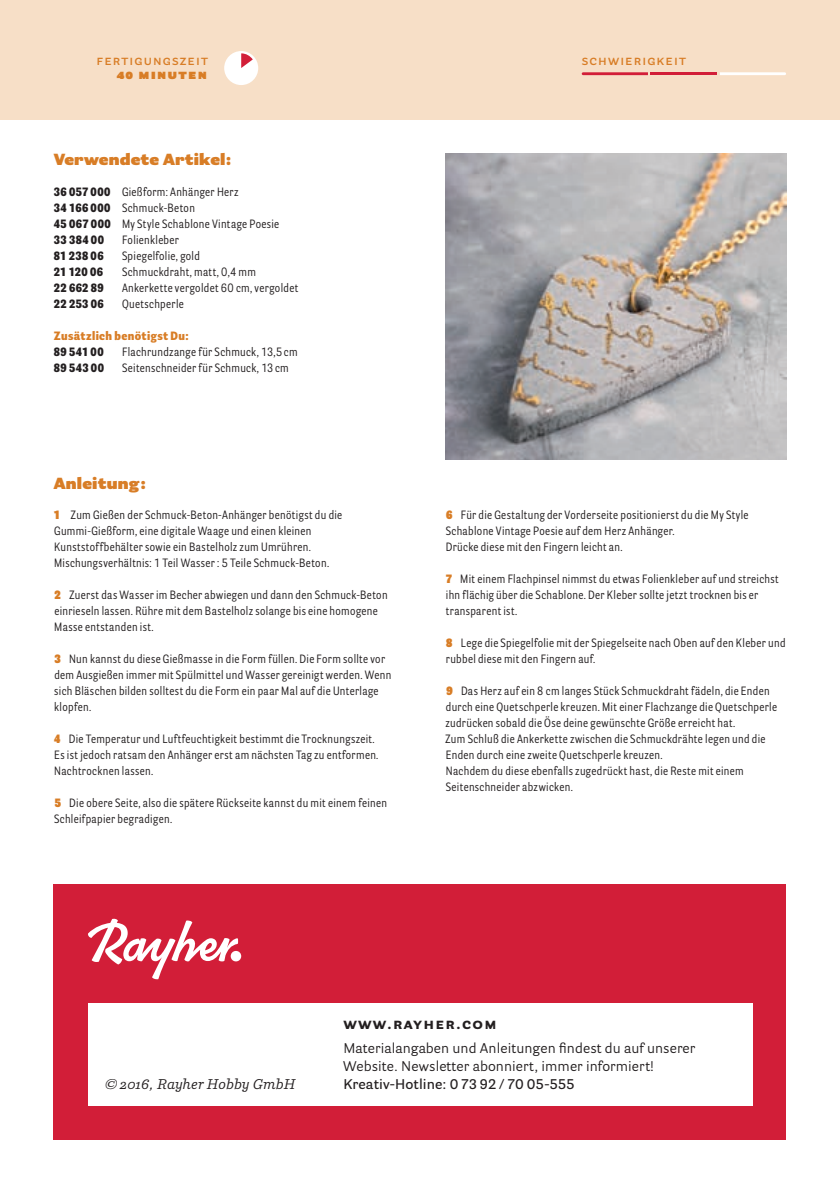
<style>
.page{position:relative;width:840px;height:1191px;background:#fff}
.page>*{position:absolute;margin:0;border:0;box-sizing:border-box;transform-origin:0 0}
.t1{font:900 16px "Parry Grotesque Pro";letter-spacing:.01em;color:#d87d26}
.t2{font:700 16px "Parry Grotesque Pro";letter-spacing:.08em;color:#231f20}
.t3{font:14px/18px "Parry Grotesque Pro";letter-spacing:.005em;color:#231f20}
.t4{font:600 14px "Parry Grotesque Pro";letter-spacing:.01em;color:#231f20}
.t5{font:600 14px "Parry Grotesque Pro";letter-spacing:.08em;color:#d87d26}
.t6{font:italic 14px "Parry Pro";letter-spacing:.01em;color:#231f20}
.t7{font:900 14px "Parry Grotesque Pro";letter-spacing:.08em;color:#d87d26}
.t8{font:12px/16px "Parry Grot Con Pro";letter-spacing:.03em;color:#231f20}
.t9{font:900 12px "Parry Grot Con Pro";letter-spacing:.03em;color:#231f20}
.t10{font:900 12px "Parry Grot Con Pro";letter-spacing:.03em;color:#d87d26}
.s1{font-weight:900}
.s2{font-weight:900;color:#d87d26}
</style>
<div class="page">
<div style="left:54px;top:884px;width:731px;height:256px;background:#d21e38"></div>
<div style="left:88px;top:1003px;width:663px;height:103px;background:#fff"></div>
<div style="left:0;top:0;width:839px;height:119px;background:#f7dfc7"></div>
<svg style="left:88px;top:918px;width:150px;height:61px"></svg>
<div style="left:230px;top:951px;width:11px;height:10px;background:#fff;border-radius:50%"></div>
<svg style="left:720px;top:72px;width:65px;height:3px"></svg>
<svg style="left:581px;top:72px;width:66px;height:3px"></svg>
<div style="left:224px;top:51px;width:34px;height:34px;background:#fff;border-radius:50%"></div>
<img style="left:445px;top:153px;width:340px;height:306px">
<svg style="left:241px;top:53px;width:12px;height:15px"></svg>
<hr style="left:650px;top:72px;width:66px;height:3px;background:#d21e38">
<p class="t5" style="left:96px;top:50px;width:113px">fertigungszeit</p>
<p class="t5" style="left:581px;top:50px;width:106px">schwierigkeit</p>
<p class="t7" style="left:117px;top:63px;width:92px">40 minuten</p>
<h1 class="t1" style="left:54px;top:148px;width:179px">Verwendete Artikel:</h1>
<p class="t8" style="left:54px;top:184px;width:227px"><span class="s1">36 057 000</span> Gießform: Anhänger Herz<br><span class="s1">34 166 000</span> Schmuck-Beton<br><span class="s1">45 067 000</span> My Style Schablone Vintage Poesie<br><span class="s1">33 384 00</span></p>
<p class="t8" style="left:122px;top:232px;width:58px">Folienkleber</p>
<p class="t9" style="left:54px;top:247px;width:51px">81 238 06</p>
<p class="t8" style="left:122px;top:248px;width:79px">Spiegelfolie, gold</p>
<p class="t9" style="left:54px;top:263px;width:51px">21 120 06</p>
<p class="t8" style="left:122px;top:264px;width:135px">Schmuckdraht, matt, 0,4 mm</p>
<p class="t9" style="left:54px;top:279px;width:51px">22 662 89</p>
<p class="t8" style="left:122px;top:280px;width:178px">Ankerkette vergoldet 60 cm, vergoldet</p>
<p class="t9" style="left:54px;top:295px;width:51px">22 253 06</p>
<p class="t8" style="left:122px;top:296px;width:63px">Quetschperle</p>
<p class="t10" style="left:54px;top:327px;width:136px">Zusätzlich benötigst Du:</p>
<p class="t9" style="left:54px;top:343px;width:51px">89 541 00</p>
<p class="t8" style="left:122px;top:344px;width:177px">Flachrundzange für Schmuck, 13,5 cm</p>
<p class="t9" style="left:54px;top:359px;width:52px">89 543 00</p>
<p class="t8" style="left:122px;top:360px;width:168px">Seitenschneider für Schmuck, 13cm</p>
<h1 class="t1" style="left:54px;top:471px;width:94px">Anleitung:</h1>
<p class="t8" style="left:54px;top:507px;width:290px"><span class="s2">1</span> Zum Gießen der Schmuck-Beton-Anhänger benötigst du die Gummi-Gießform, eine digitale Waage und einen kleinen Kunststoffbehälter sowie ein Bastelholz zum Umrühren.<br>Mischungsverhältnis: 1 Teil Wasser : 5 Teile Schmuck-Beton.</p>
<p class="t8" style="left:54px;top:587px;width:335px"><span class="s2">2</span> Zuerst das Wasser im Becher abwiegen und dann den Schmuck-Beton einrieseln lassen. Rühre mit dem Bastelholz solange bis eine homogene<br>Masse entstanden ist.</p>
<p class="t8" style="left:54px;top:651px;width:338px"><span class="s2">3</span> Nun kannst du diese Gießmasse in die Form füllen. Die Form sollte vor dem Ausgießen immer mit Spülmittel und Wasser gereinigt werden. Wenn sich Bläschen bilden solltest du die Form ein paar Mal auf die Unterlage klopfen.</p>
<p class="t8" style="left:54px;top:731px;width:325px"><span class="s2">4</span> Die Temperatur und Luftfeuchtigkeit bestimmt die Trocknungszeit.<br>Es ist jedoch ratsam den Anhänger erst am nächsten Tag zu entformen.<br>Nachtrocknen lassen.</p>
<p class="t8" style="left:54px;top:795px;width:334px"><span class="s2">5</span> Die obere Seite, also die spätere Rückseite kannst du mit einem feinen<br>Schleifpapier begradigen.</p>
<p class="t8" style="left:445px;top:507px;width:304px"><span class="s2">6</span> Für die Gestaltung der Vorderseite positionierst du die My Style<br>Schablone Vintage Poesie auf dem Herz Anhänger.<br>Drücke diese mit den Fingern leicht an.</p>
<p class="t8" style="left:445px;top:571px;width:334px"><span class="s2">7</span> Mit einem Flachpinsel nimmst du etwas Folienkleber auf und streichst ihn flächig über die Schablone. Der Kleber sollte jetzt trocknen bis er transparent ist.</p>
<p class="t8" style="left:445px;top:635px;width:341px"><span class="s2">8</span> Lege die Spiegelfolie mit der Spiegelseite nach Oben auf den Kleber und rubbel diese mit den Fingern auf.</p>
<p class="t8" style="left:445px;top:683px;width:333px"><span class="s2">9</span> Das Herz auf ein 8 cm langes Stück Schmuckdraht fädeln, die Enden durch eine Quetschperle kreuzen. Mit einer Flachzange die Quetschperle zudrücken sobald die Öse deine gewünschte Größe erreicht hat.<br>Zum Schluß die Ankerkette zwischen die Schmuckdrähte legen und die Enden durch eine zweite Quetschperle kreuzen.<br>Nachdem du diese ebenfalls zugedrückt hast, die Reste mit einem Seitenschneider abzwicken.</p>
<p class="t6" style="left:105px;top:1074px;width:192px">© 2016, Rayher Hobby GmbH</p>
<h1 class="t2" style="left:343px;top:1012px;width:155px">www.rayher.com</h1>
<p class="t3" style="left:343px;top:1038px;width:353px">Materialangaben und Anleitungen findest du auf unserer<br>Website. Newsletter abonniert, immer informiert!</p>
<p class="t4" style="left:343px;top:1074px;width:232px">Kreativ-Hotline: 0 73 92 / 70 05-555</p>
</div>
